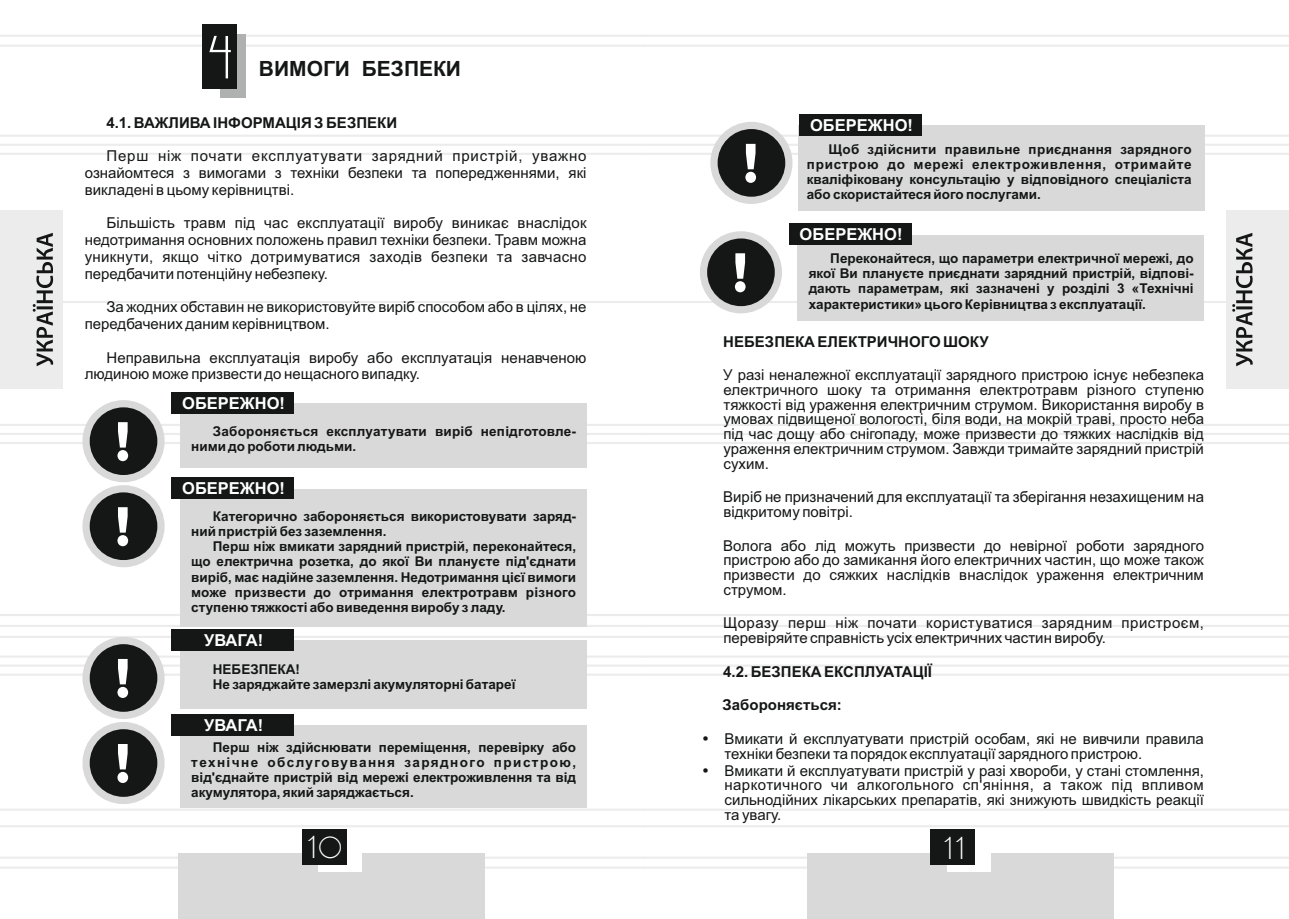
<style>
.page{position:relative;width:1289px;height:919px;background:#fff}
.page>*{position:absolute;margin:0;border:0;box-sizing:border-box;transform-origin:0 0}
.t1{font:52.5px "DS Standart Cyr";color:#fff}
.t2{font:26.25px "DS Standart Cyr";color:#fff}
.t3{font:700 21px "Arial";color:#151616}
.t4{font:700 16.5px "Arial";color:#fff}
.t5{font:15px/14.7px "Arial";color:#151616;text-align:justify}
.t6{font:700 15px "Arial";color:#151616}
.t7{font:700 13.5px/15.1px "Arial";color:#151616;text-align:justify}
</style>
<div class="page">
<hr style="left:644px;top:135px;width:644px;height:2px;background:#ececec">
<hr style="left:644px;top:614px;width:644px;height:2px;background:#ececec">
<hr style="left:644px;top:635px;width:644px;height:3px;background:#ececec">
<hr style="left:644px;top:655px;width:644px;height:2px;background:#ececec">
<hr style="left:644px;top:856px;width:644px;height:2px;background:#ececec">
<hr style="left:644px;top:866px;width:644px;height:2px;background:#ececec">
<hr style="left:644px;top:35px;width:644px;height:2px;background:#ececec">
<hr style="left:644px;top:45px;width:644px;height:2px;background:#ececec">
<hr style="left:644px;top:808px;width:644px;height:2px;background:#ececec">
<hr style="left:644px;top:825px;width:644px;height:2px;background:#ececec">
<hr style="left:644px;top:301px;width:644px;height:2px;background:#ececec">
<hr style="left:0;top:135px;width:644px;height:2px;background:#ececec">
<hr style="left:0;top:614px;width:644px;height:2px;background:#ececec">
<svg style="left:0;top:623px;width:1288px;height:4px"></svg>
<hr style="left:0;top:635px;width:644px;height:3px;background:#ececec">
<hr style="left:0;top:655px;width:644px;height:2px;background:#ececec">
<hr style="left:0;top:856px;width:644px;height:2px;background:#ececec">
<hr style="left:0;top:866px;width:644px;height:2px;background:#ececec">
<hr style="left:0;top:35px;width:644px;height:2px;background:#ececec">
<hr style="left:0;top:45px;width:644px;height:2px;background:#ececec">
<hr style="left:0;top:808px;width:644px;height:2px;background:#ececec">
<hr style="left:0;top:825px;width:644px;height:2px;background:#ececec">
<hr style="left:0;top:301px;width:644px;height:2px;background:#ececec">
<div style="left:178px;top:853px;width:307px;height:65px;background:#d9d9da"></div>
<div style="left:318px;top:832px;width:44px;height:39px;background:#fff"></div>
<div style="left:301px;top:829px;width:45px;height:36px;background:#151616"></div>
<div style="left:0;top:210px;width:62px;height:179px;background:#ececec"></div>
<svg style="left:33px;top:233px;width:20px;height:133px"></svg>
<div style="left:807px;top:853px;width:306px;height:65px;background:#d9d9da"></div>
<div style="left:946px;top:832px;width:44px;height:39px;background:#fff"></div>
<div style="left:930px;top:829px;width:45px;height:36px;background:#151616"></div>
<div style="left:1226px;top:210px;width:62px;height:179px;background:#ececec"></div>
<svg style="left:1232px;top:233px;width:20px;height:133px"></svg>
<div style="left:797px;top:125px;width:407px;height:86px;background:#d9d9da"></div>
<div style="left:710px;top:122px;width:82px;height:82px;border:14px solid #d9d9da;border-radius:50%"></div>
<div style="left:717px;top:129px;width:68px;height:68px;background:#151616;border-radius:50%"></div>
<svg style="left:0;top:143px;width:1288px;height:40px"></svg>
<div style="left:799px;top:114px;width:123px;height:22px;background:#151616"></div>
<div style="left:700px;top:231px;width:82px;height:82px;border:14px solid #d9d9da;border-radius:50%"></div>
<div style="left:707px;top:238px;width:67px;height:68px;background:#151616;border-radius:50%"></div>
<svg style="left:735px;top:253px;width:10px;height:39px"></svg>
<div style="left:797px;top:235px;width:406px;height:86px;background:#d9d9da"></div>
<div style="left:789px;top:224px;width:122px;height:21px;background:#151616"></div>
<div style="left:220px;top:34px;width:26px;height:63px;background:#afb0b0"></div>
<div style="left:202px;top:24px;width:35px;height:64px;background:#151616"></div>
<div style="left:82px;top:400px;width:83px;height:82px;border:14px solid #d9d9da;border-radius:50%"></div>
<div style="left:90px;top:407px;width:67px;height:68px;background:#151616;border-radius:50%"></div>
<svg style="left:0;top:422px;width:1288px;height:39px"></svg>
<div style="left:180px;top:404px;width:406px;height:64px;background:#d9d9da"></div>
<div style="left:172px;top:392px;width:122px;height:22px;background:#151616"></div>
<div style="left:82px;top:485px;width:83px;height:82px;border:14px solid #d9d9da;border-radius:50%"></div>
<div style="left:90px;top:492px;width:67px;height:68px;background:#151616;border-radius:50%"></div>
<svg style="left:117px;top:507px;width:11px;height:39px"></svg>
<div style="left:180px;top:489px;width:406px;height:137px;background:#d9d9da"></div>
<div style="left:172px;top:477px;width:122px;height:22px;background:#151616"></div>
<div style="left:82px;top:722px;width:83px;height:82px;border:14px solid #d9d9da;border-radius:50%"></div>
<div style="left:90px;top:729px;width:67px;height:67px;background:#151616;border-radius:50%"></div>
<svg style="left:117px;top:744px;width:11px;height:39px"></svg>
<div style="left:180px;top:725px;width:406px;height:82px;background:#d9d9da"></div>
<div style="left:172px;top:714px;width:122px;height:22px;background:#151616"></div>
<div style="left:82px;top:637px;width:83px;height:82px;border:14px solid #d9d9da;border-radius:50%"></div>
<div style="left:90px;top:644px;width:67px;height:67px;background:#151616;border-radius:50%"></div>
<svg style="left:0;top:659px;width:1288px;height:39px"></svg>
<div style="left:180px;top:640px;width:406px;height:69px;background:#d9d9da"></div>
<div style="left:172px;top:629px;width:122px;height:22px;background:#151616"></div>
<h1 class="t1" style="left:208px;top:36px;width:25px">4</h1>
<h3 class="t3" style="left:259px;top:60px;width:204px">ВИМОГИ БЕЗПЕКИ</h3>
<p class="t6" style="left:106px;top:117px;width:292px">4.1. ВАЖЛИВА ІНФОРМАЦІЯ З БЕЗПЕКИ</p>
<p class="t5" style="left:85px;top:149px;width:503px;line-height:16.8px;text-indent:22px">Перш ніж почати експлуатувати зарядний пристрій, уважно ознайомтеся з вимогами з техніки безпеки та попередженнями, які викладені в цьому керівництві.</p>
<p class="t5" style="left:85px;top:216px;width:503px;line-height:16.8px;text-indent:22px">Більшість травм під час експлуатації виробу виникає внаслідок недотримання основних положень правил техніки безпеки. Травм можна уникнути, якщо чітко дотримуватися заходів безпеки та завчасно передбачити потенційну небезпеку.</p>
<p class="t5" style="left:85px;top:300px;width:503px;line-height:16.8px;text-indent:22px">За жодних обставин не використовуйте виріб способом або в цілях, не передбачених даним керівництвом.</p>
<p class="t5" style="left:85px;top:350px;width:503px;line-height:16.8px;text-indent:22px">Неправильна експлуатація виробу або експлуатація ненавченою людиною може призвести до нещасного випадку.</p>
<p class="t4" style="left:182px;top:397px;width:104px">ОБЕРЕЖНО!</p>
<p class="t7" style="left:191px;top:425px;width:386px;text-indent:22px">Забороняється експлуатувати виріб непідготовле&shy;ними до роботи людьми.</p>
<p class="t4" style="left:182px;top:482px;width:104px">ОБЕРЕЖНО!</p>
<p class="t7" style="left:191px;top:510px;width:386px;text-indent:22px">Категорично забороняється використовувати заряд&shy;ний пристрій без заземлення.</p>
<p class="t7" style="left:191px;top:540px;width:386px;text-indent:22px">Перш ніж вмикати зарядний пристрій, переконайтеся, що електрична розетка, до якої Ви плануєте під'єднати виріб, має надійне заземлення. Недотримання цієї вимоги може призвести до отримання електротравм різного ступеню тяжкості або виведення виробу з ладу.</p>
<p class="t4" style="left:204px;top:634px;width:60px">УВАГА!</p>
<p class="t7" style="left:213px;top:662px;width:304px">НЕБЕЗПЕКА!<br>Не заряджайте замерзлі акумуляторні батареї</p>
<p class="t4" style="left:204px;top:719px;width:60px">УВАГА!</p>
<p class="t7" style="left:191px;top:740px;width:386px;text-indent:22px">Перш ніж здійснювати переміщення, перевірку або технічне обслуговування зарядного пристрою, від'єднайте пристрій від мережі електроживлення та від акумулятора, який заряджається.</p>
<p class="t4" style="left:810px;top:119px;width:104px">ОБЕРЕЖНО!</p>
<p class="t7" style="left:806px;top:143px;width:386px;text-indent:22px">Щоб здійснити правильне приєднання зарядного пристрою до мережі електроживлення, отримайте кваліфіковану консультацію у відповідного спеціаліста або скористайтеся його послугами.</p>
<p class="t4" style="left:799px;top:228px;width:104px">ОБЕРЕЖНО!</p>
<p class="t7" style="left:808px;top:252px;width:386px;text-indent:22px">Переконайтеся, що параметри електричної мережі, до якої Ви плануєте приєднати зарядний пристрій, відпові&shy;дають параметрам, які зазначені у розділі 3 «Технічні характеристики» цього Керівництва з експлуатації.</p>
<p class="t6" style="left:723px;top:336px;width:267px">НЕБЕЗПЕКА ЕЛЕКТРИЧНОГО ШОКУ</p>
<p class="t5" style="left:723px;top:369px;width:482px">У разі неналежної експлуатації зарядного пристрою існує небезпека електричного шоку та отримання електротравм різного ступеню тяжкості від ураження електричним струмом. Використання виробу в умовах підвищеної вологості, біля води, на мокрій траві, просто неба під час дощу або снігопаду, може призвести до тяжких наслідків від ураження електричним струмом. Завжди тримайте зарядний пристрій сухим.</p>
<p class="t5" style="left:723px;top:491px;width:482px">Виріб не призначений для експлуатації та зберігання незахищеним на відкритому повітрі.</p>
<p class="t5" style="left:723px;top:539px;width:482px">Волога або лід можуть призвести до невірної роботи зарядного пристрою або до замикання його електричних частин, що може також призвести до сяжких наслідків внаслідок ураження електричним струмом.</p>
<p class="t5" style="left:723px;top:617px;width:482px">Щоразу перш ніж почати користуватися зарядним пристроєм, перевіряйте справність усіх електричних частин виробу.</p>
<p class="t6" style="left:723px;top:665px;width:210px">4.2. БЕЗПЕКА ЕКСПЛУАТАЦІЇ</p>
<p class="t6" style="left:722px;top:699px;width:121px">Забороняється:</p>
<p class="t5" style="left:724px;top:732px;width:481px">Вмикати й експлуатувати пристрій особам, які не вивчили правила техніки безпеки та порядок експлуатації зарядного пристрою.</p>
<p class="t5" style="left:724px;top:764px;width:481px">Вмикати й експлуатувати пристрій у разі хвороби, у стані стомлення, наркотичного чи алкогольного сп'яніння, а також під впливом сильнодійних лікарських препаратів, які знижують швидкість реакції та увагу.</p>
<h2 class="t2" style="left:307px;top:836px;width:36px">10</h2>
<h2 class="t2" style="left:943px;top:837px;width:20px">11</h2>
</div>
